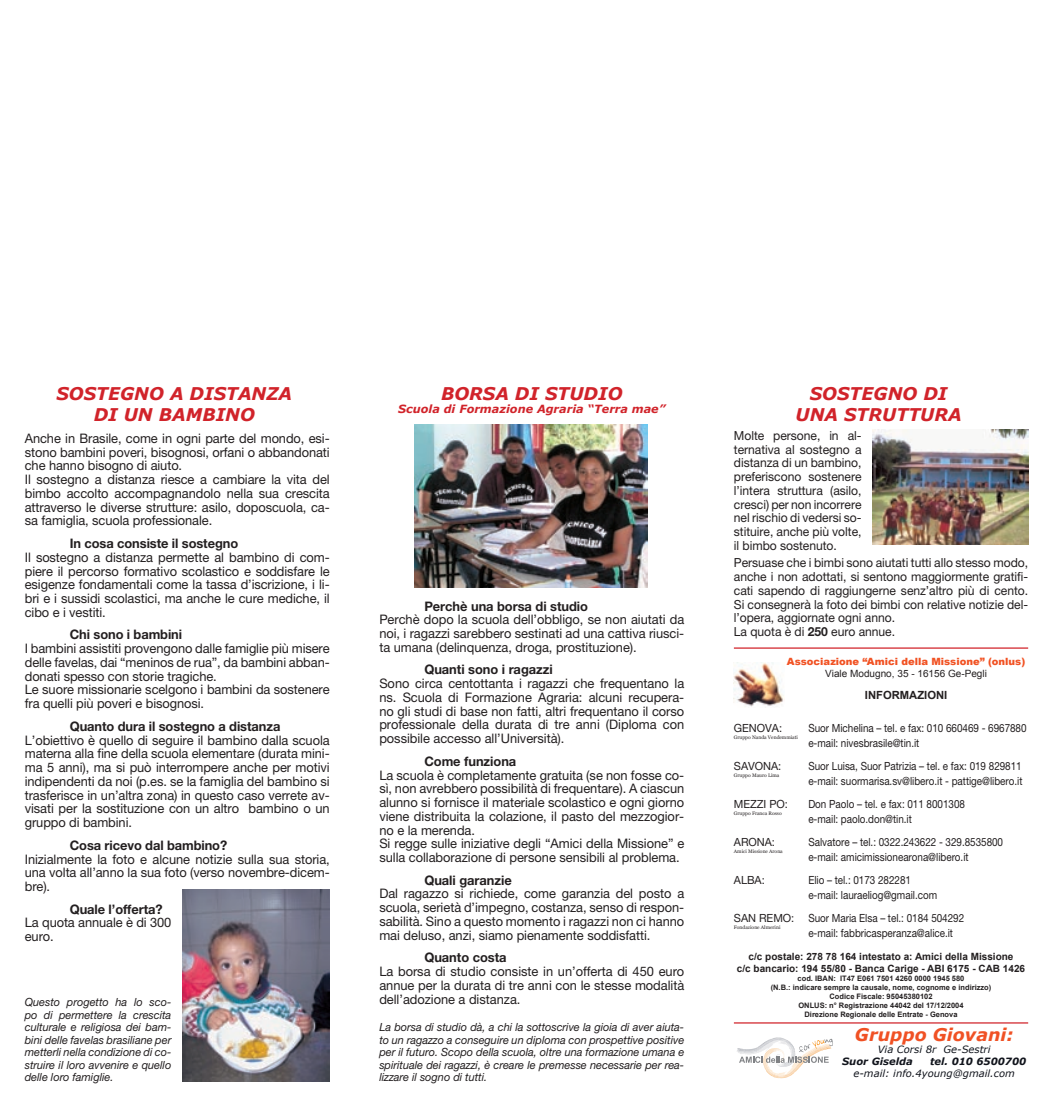
<style>
.page{position:relative;width:1053px;height:1106px;background:#fff}
.page>*{position:absolute;margin:0;border:0;box-sizing:border-box;transform-origin:0 0}
.t1{font:italic 700 17.5px "Verdana";color:#d1232a}
.t2{font:italic 700 17.5px "Verdana";color:#f05124}
.Paragrafo_generico{font:13.12px/13.8px "Helvetica Neue";letter-spacing:-.005em;color:#231f20;text-align:justify}
.Paragrafo_generico-2{font:700 13.12px "Helvetica Neue";letter-spacing:-.005em;color:#231f20}
.Paragrafo_generico-3{font:12.5px/13.8px "Helvetica Neue";letter-spacing:-.005em;color:#231f20;text-align:justify}
.Paragrafo_generico-4{font:italic 11.25px/12.5px "Helvetica Neue";letter-spacing:-.005em;color:#231f20;text-align:justify}
.t3{font:11.25px "Helvetica Neue";letter-spacing:-.005em;color:#231f20;scale:.88 1}
.t4{font:11.25px "Helvetica Neue";letter-spacing:-.005em;color:#231f20}
.t5{font:italic 700 11.25px "Verdana";color:#d1232a}
.t6{font:700 11.25px "Arial";color:#231f20}
.t7{font:700 10px "Arial";color:#231f20}
.t8{font:900 10px "Arial";color:#f15223}
.t9{font:10px "Arial";color:#231f20}
.t10{font:italic 10px "Verdana";color:#11141c}
.t11{font:italic 700 10px "Verdana";color:#11141c}
.t12{font:italic 10px "Verdana";color:#10141c}
.t13{font:700 7.5px "Arial";color:#231f20}
.t14{font:5px "Georgia";color:#231f20}
.s1{font-weight:700}
</style>
<div class="page">
<img style="left:182px;top:889px;width:148px;height:192px">
<img style="left:415px;top:424px;width:232px;height:163px">
<img style="left:733px;top:662px;width:51px;height:45px">
<svg style="left:737px;top:1037px;width:96px;height:41px"></svg>
<hr style="left:733px;top:1022px;width:295px;height:1px;background:#d1232a">
<img style="left:872px;top:429px;width:156px;height:115px">
<hr style="left:733px;top:647px;width:295px;height:1px;background:#d1232a">
<p class="t1" style="left:56px;top:382px;width:237px">SOSTEGNO A DISTANZA</p>
<p class="t1" style="left:94px;top:403px;width:163px">DI UN BAMBINO</p>
<p class="Paragrafo_generico" style="left:25px;top:431px;width:306px">Anche in Brasile, come in ogni parte del mondo, esi&shy;stono bambini poveri, bisognosi, orfani o abbandonati che hanno bisogno di aiuto.</p>
<p class="Paragrafo_generico" style="left:25px;top:472px;width:306px">Il sostegno a distanza riesce a cambiare la vita del bimbo accolto accompagnandolo nella sua crescita attraverso le diverse strutture: asilo, doposcuola, ca&shy;sa famiglia, scuola professionale.</p>
<p class="Paragrafo_generico-2" style="left:70px;top:535px;width:170px">In cosa consiste il sostegno</p>
<p class="Paragrafo_generico" style="left:25px;top:550px;width:306px">Il sostegno a distanza permette al bambino di com&shy;piere il percorso formativo scolastico e soddisfare le esigenze fondamentali come la tassa d’iscrizione, i li&shy;bri e i sussidi scolastici, ma anche le cure mediche, il cibo e i vestiti.</p>
<p class="Paragrafo_generico-2" style="left:70px;top:626px;width:114px">Chi sono i bambini</p>
<p class="Paragrafo_generico" style="left:25px;top:641px;width:306px">I bambini assistiti provengono dalle famiglie più misere delle favelas, dai “meninos de rua”, da bambini abban&shy;donati spesso con storie tragiche.</p>
<p class="Paragrafo_generico" style="left:25px;top:682px;width:306px">Le suore missionarie scelgono i bambini da sostenere fra quelli più poveri e bisognosi.</p>
<p class="Paragrafo_generico-2" style="left:70px;top:718px;width:212px">Quanto dura il sostegno a distanza</p>
<p class="Paragrafo_generico" style="left:25px;top:733px;width:306px">L’obiettivo è quello di seguire il bambino dalla scuola materna alla fine della scuola elementare (durata mini&shy;ma 5 anni), ma si può interrompere anche per motivi indipendenti da noi (p.es. se la famiglia del bambino si trasferisce in un’altra zona) in questo caso verrete av&shy;visati per la sostituzione con un altro bambino o un gruppo di bambini.</p>
<p class="Paragrafo_generico-2" style="left:70px;top:837px;width:159px">Cosa ricevo dal bambino?</p>
<p class="Paragrafo_generico" style="left:25px;top:851px;width:306px">Inizialmente la foto e alcune notizie sulla sua storia, una volta all’anno la sua foto (verso novembre-dicem&shy;bre).</p>
<p class="Paragrafo_generico-2" style="left:70px;top:900px;width:94px">Quale l’offerta?</p>
<p class="Paragrafo_generico" style="left:25px;top:915px;width:148px">La quota annuale è di 300 euro.</p>
<p class="Paragrafo_generico-4" style="left:25px;top:995px;width:148px">Questo progetto ha lo sco&shy;po di permettere la crescita culturale e religiosa dei bam&shy;bini delle favelas brasiliane per metterli nella condizione di co&shy;struire il loro avvenire e quello delle loro famiglie.</p>
<p class="t1" style="left:441px;top:382px;width:183px">BORSA DI STUDIO</p>
<p class="t5" style="left:398px;top:402px;width:269px">Scuola di Formazione Agraria “Terra mae”</p>
<p class="Paragrafo_generico-2" style="left:424px;top:597px;width:165px">Perchè una borsa di studio</p>
<p class="Paragrafo_generico" style="left:379px;top:612px;width:306px">Perchè dopo la scuola dell’obbligo, se non aiutati da noi, i ragazzi sarebbero sestinati ad una cattiva riusci&shy;ta umana (delinquenza, droga, prostituzione).</p>
<p class="Paragrafo_generico-2" style="left:424px;top:661px;width:130px">Quanti sono i ragazzi</p>
<p class="Paragrafo_generico" style="left:379px;top:676px;width:306px">Sono circa centottanta i ragazzi che frequentano la ns. Scuola di Formazione Agraria: alcuni recupera&shy;no gli studi di base non fatti, altri frequentano il corso professionale della durata di tre anni (Diploma con possibile accesso all’Università).</p>
<p class="Paragrafo_generico-2" style="left:424px;top:753px;width:93px">Come funziona</p>
<p class="Paragrafo_generico" style="left:379px;top:768px;width:306px">La scuola è completamente gratuita (se non fosse co&shy;sì, non avrebbero possibilità di frequentare). A ciascun alunno si fornisce il materiale scolastico e ogni giorno viene distribuita la colazione, il pasto del mezzogior&shy;no e la merenda.</p>
<p class="Paragrafo_generico" style="left:379px;top:836px;width:306px">Si regge sulle iniziative degli “Amici della Missione” e sulla collaborazione di persone sensibili al problema.</p>
<p class="Paragrafo_generico-2" style="left:424px;top:872px;width:89px">Quali garanzie</p>
<p class="Paragrafo_generico" style="left:379px;top:886px;width:306px">Dal ragazzo si richiede, come garanzia del posto a scuola, serietà d’impegno, costanza, senso di respon&shy;sabilità. Sino a questo momento i ragazzi non ci hanno mai deluso, anzi, siamo pienamente soddisfatti.</p>
<p class="Paragrafo_generico-2" style="left:424px;top:949px;width:84px">Quanto costa</p>
<p class="Paragrafo_generico" style="left:379px;top:964px;width:306px">La borsa di studio consiste in un’offerta di 450 euro annue per la durata di tre anni con le stesse modalità dell’adozione a distanza.</p>
<p class="Paragrafo_generico-4" style="left:379px;top:1020px;width:306px">La borsa di studio dà, a chi la sottoscrive la gioia di aver aiuta&shy;to un ragazzo a conseguire un diploma con prospettive positive per il futuro. Scopo della scuola, oltre una formazione umana e spirituale dei ragazzi, è creare le premesse necessarie per rea&shy;lizzare il sogno di tutti.</p>
<p class="t1" style="left:809px;top:382px;width:139px">SOSTEGNO DI</p>
<p class="t1" style="left:795px;top:403px;width:168px">UNA STRUTTURA</p>
<p class="Paragrafo_generico-3" style="left:733px;top:428px;width:129px">Molte persone, in al&shy;ternativa al sostegno a distanza di un bambino, preferiscono sostenere l’intera struttura (asilo, cresci) per non incorrere nel rischio di vedersi so&shy;stituire, anche più volte, il bimbo sostenuto.</p>
<p class="Paragrafo_generico-3" style="left:733px;top:556px;width:296px">Persuase che i bimbi sono aiutati tutti allo stesso modo, anche i non adottati, si sentono maggiormente gratifi&shy;cati sapendo di raggiungerne senz’altro più di cento.<br>Si consegnerà la foto dei bimbi con relative notizie del&shy;l’opera, aggiornate ogni anno.</p>
<p class="Paragrafo_generico-3" style="left:733px;top:624px;width:163px">La quota è di <span class="s1">250</span> euro annue.</p>
<p class="t8" style="left:786px;top:655px;width:240px">Associazione “Amici della Missione” (onlus)</p>
<p class="t9" style="left:825px;top:667px;width:163px">Viale Modugno, 35 - 16156 Ge-Pegli</p>
<p class="t6" style="left:864px;top:689px;width:84px">INFORMAZIONI</p>
<p class="t4" style="left:733px;top:721px;width:50px">GENOVA:</p>
<p class="t14" style="left:733px;top:734px;width:66px">Gruppo Nanda Vendemmiati</p>
<p class="t3" style="left:808px;top:721px;width:249px">Suor Michelina – tel. e fax: 010 660469 - 6967880</p>
<p class="t3" style="left:808px;top:736px;width:128px">e-mail: nivesbrasile@tin.it</p>
<p class="t4" style="left:733px;top:759px;width:49px">SAVONA:</p>
<p class="t14" style="left:733px;top:772px;width:47px">Gruppo Mauro Lima</p>
<p class="t3" style="left:808px;top:759px;width:244px">Suor Luisa, Suor Patrizia – tel. e fax: 019 829811</p>
<p class="t3" style="left:808px;top:774px;width:245px">e-mail: suormarisa.sv@libero.it - pattige@libero.it</p>
<p class="t4" style="left:733px;top:797px;width:56px">MEZZI PO:</p>
<p class="t14" style="left:733px;top:810px;width:49px">Gruppo Franca Rosso</p>
<p class="t3" style="left:808px;top:797px;width:179px">Don Paolo – tel. e fax: 011 8001308</p>
<p class="t3" style="left:808px;top:812px;width:119px">e-mail: paolo.don@tin.it</p>
<p class="t4" style="left:733px;top:835px;width:43px">ARONA:</p>
<p class="t14" style="left:733px;top:848px;width:50px">Amici Missione Arona</p>
<p class="t3" style="left:808px;top:835px;width:223px">Salvatore – tel.: 0322.243622 - 329.8535800</p>
<p class="t3" style="left:808px;top:850px;width:184px">e-mail: amicimissionearona@libero.it</p>
<p class="t4" style="left:733px;top:873px;width:32px">ALBA:</p>
<p class="t3" style="left:808px;top:873px;width:118px">Elio – tel.: 0173 282281</p>
<p class="t3" style="left:808px;top:888px;width:148px">e-mail: lauraeliog@gmail.com</p>
<p class="t4" style="left:733px;top:911px;width:62px">SAN REMO:</p>
<p class="t14" style="left:733px;top:924px;width:48px">Fondazione Almerini</p>
<p class="t3" style="left:808px;top:911px;width:179px">Suor Maria Elsa – tel.: 0184 504292</p>
<p class="t3" style="left:808px;top:926px;width:166px">e-mail: fabbricasperanza@alice.it</p>
<p class="t7" style="left:748px;top:950px;width:266px">c/c postale: 278 78 164 intestato a: Amici della Missione</p>
<p class="t7" style="left:736px;top:962px;width:290px">c/c bancario: 194 55/80 - Banca Carige - ABI 6175 - CAB 1426</p>
<p class="t13" style="left:797px;top:974px;width:168px">cod. IBAN: IT47 E061 7501 4260 0000 1945 580</p>
<p class="t13" style="left:770px;top:983px;width:222px">(N.B.: indicare sempre la causale, nome, cognome e indirizzo)</p>
<p class="t13" style="left:829px;top:992px;width:104px">Codice Fiscale: 95045380102</p>
<p class="t13" style="left:798px;top:1001px;width:167px">ONLUS: n° Registrazione 44042 del 17/12/2004</p>
<p class="t13" style="left:804px;top:1010px;width:154px">Direzione Regionale delle Entrate - Genova</p>
<p class="t2" style="left:854px;top:1023px;width:160px">Gruppo Giovani:</p>
<p class="t12" style="left:877px;top:1042px;width:114px">Via Corsi 8r Ge-Sestri</p>
<p class="t11" style="left:842px;top:1054px;width:72px">Suor Giselda</p>
<p class="t11" style="left:929px;top:1054px;width:98px">tel. 010 6500700</p>
<p class="t10" style="left:853px;top:1066px;width:163px">e-mail: info.4young@gmail.com</p>
</div>
